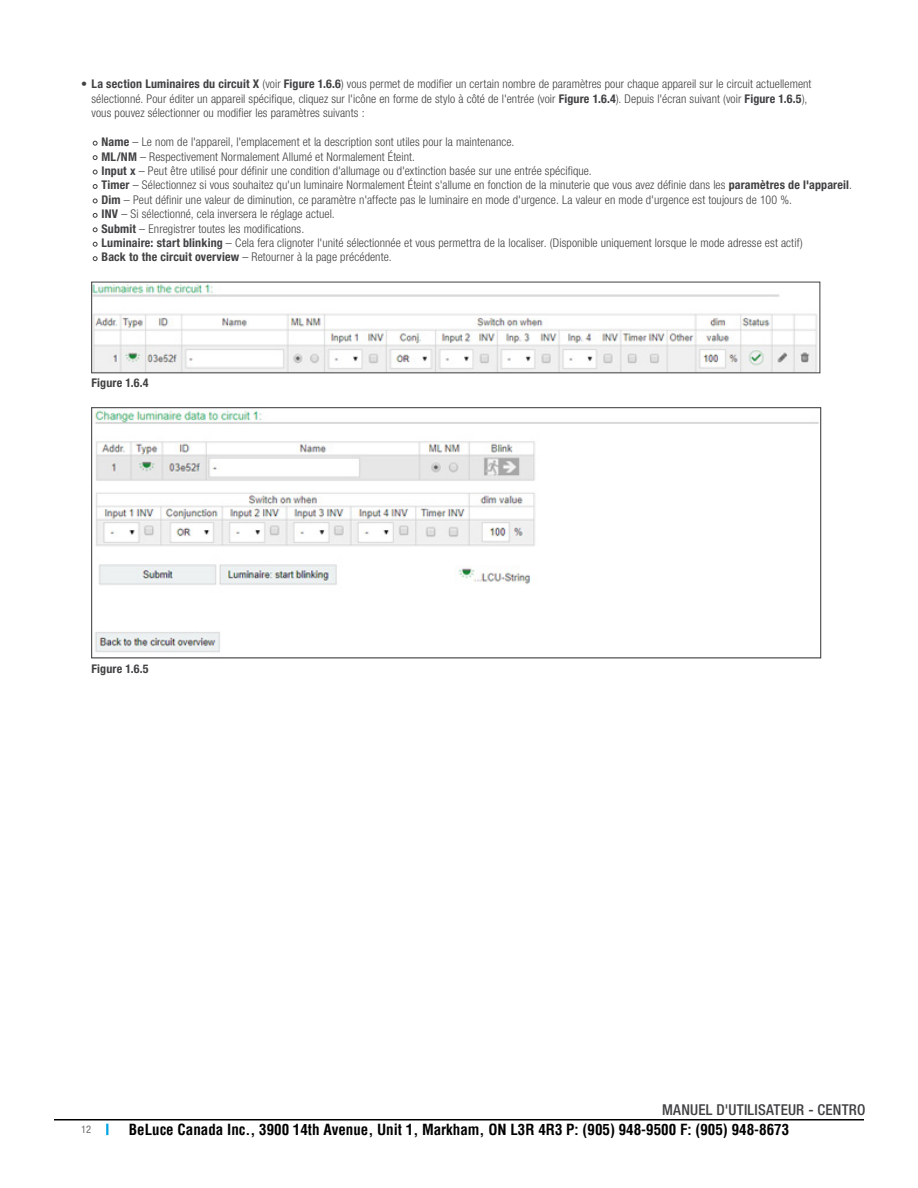
<style>
.page{position:relative;width:918px;height:1188px;background:#fff}
.page>*{position:absolute;margin:0;border:0;box-sizing:border-box;transform-origin:0 0}
.t1{font:700 condensed 15px "Helvetica";color:#000}
.t2{font:500 condensed 15px "Helvetica Neue LT Pro";letter-spacing:.015em;color:#414042}
.t3{font:300 condensed 12px/14.4px "Helvetica Neue LT Pro";letter-spacing:.01em;color:#414042}
.t4{font:700 condensed 12px "Helvetica Neue LT Pro";letter-spacing:.015em;color:#414042}
.t5{font:condensed 10.5px "Helvetica Neue LT Pro";color:#696a6d}
.s1{font-weight:700}
</style>
<div class="page">
<img style="left:94px;top:284px;width:723px;height:87px">
<div style="left:92px;top:282px;width:728px;height:91px;border:1px solid #414042"></div>
<img style="left:95px;top:410px;width:724px;height:243px">
<div style="left:92px;top:408px;width:729px;height:250px;border:1px solid #414042"></div>
<svg style="left:93px;top:141px;width:4px;height:5px"></svg>
<svg style="left:93px;top:213px;width:4px;height:5px"></svg>
<svg style="left:93px;top:155px;width:4px;height:5px"></svg>
<svg style="left:93px;top:227px;width:4px;height:5px"></svg>
<svg style="left:93px;top:170px;width:4px;height:4px"></svg>
<svg style="left:93px;top:242px;width:4px;height:5px"></svg>
<svg style="left:93px;top:184px;width:4px;height:5px"></svg>
<svg style="left:93px;top:256px;width:4px;height:5px"></svg>
<svg style="left:93px;top:199px;width:4px;height:4px"></svg>
<hr style="left:54px;top:1119px;width:810px;height:1px;background:#000">
<svg style="left:106px;top:1124px;width:2px;height:11px"></svg>
<p class="t3" style="left:91px;top:77px;width:722px;text-indent:-10px"><span class="s1">• La section Luminaires du circuit X</span> (voir <span class="s1">Figure 1.6.6</span>) vous permet de modifier un certain nombre de paramètres pour chaque appareil sur le circuit actuellement sélectionné. Pour éditer un appareil spécifique, cliquez sur l'icône en forme de stylo à côté de l'entrée (voir <span class="s1">Figure 1.6.4</span>). Depuis l'écran suivant (voir <span class="s1">Figure 1.6.5</span>), vous pouvez sélectionner ou modifier les paramètres suivants :</p>
<p class="t3" style="left:102px;top:135px;width:752px"><span class="s1">Name</span> – Le nom de l'appareil, l'emplacement et la description sont utiles pour la maintenance.<br><span class="s1">ML/NM</span> – Respectivement Normalement Allumé et Normalement Éteint.<br><span class="s1">Input x</span> – Peut être utilisé pour définir une condition d'allumage ou d'extinction basée sur une entrée spécifique.<br><span class="s1">Timer</span> – Sélectionnez si vous souhaitez qu'un luminaire Normalement Éteint s'allume en fonction de la minuterie que vous avez définie dans les <span class="s1">paramètres de l'appareil</span>.<br><span class="s1">Dim</span> – Peut définir une valeur de diminution, ce paramètre n'affecte pas le luminaire en mode d'urgence. La valeur en mode d'urgence est toujours de 100 %.<br><span class="s1">INV</span> – Si sélectionné, cela inversera le réglage actuel.<br><span class="s1">Submit</span> – Enregistrer toutes les modifications.<br><span class="s1">Luminaire: start blinking</span> – Cela fera clignoter l'unité sélectionnée et vous permettra de la localiser. (Disponible uniquement lorsque le mode adresse est actif)<br><span class="s1">Back to the circuit overview</span> – Retourner à la page précédente.</p>
<p class="t4" style="left:92px;top:376px;width:59px">Figure 1.6.4</p>
<p class="t4" style="left:92px;top:661px;width:59px">Figure 1.6.5</p>
<p class="t2" style="left:662px;top:1100px;width:205px">MANUEL D'UTILISATEUR - CENTRO</p>
<p class="t5" style="left:81px;top:1123px;width:12px">12</p>
<p class="t1" style="left:129px;top:1119px;width:662px">BeLuce Canada Inc., 3900 14th Avenue, Unit 1, Markham, ON L3R 4R3 P: (905) 948-9500 F: (905) 948-8673</p>
</div>
